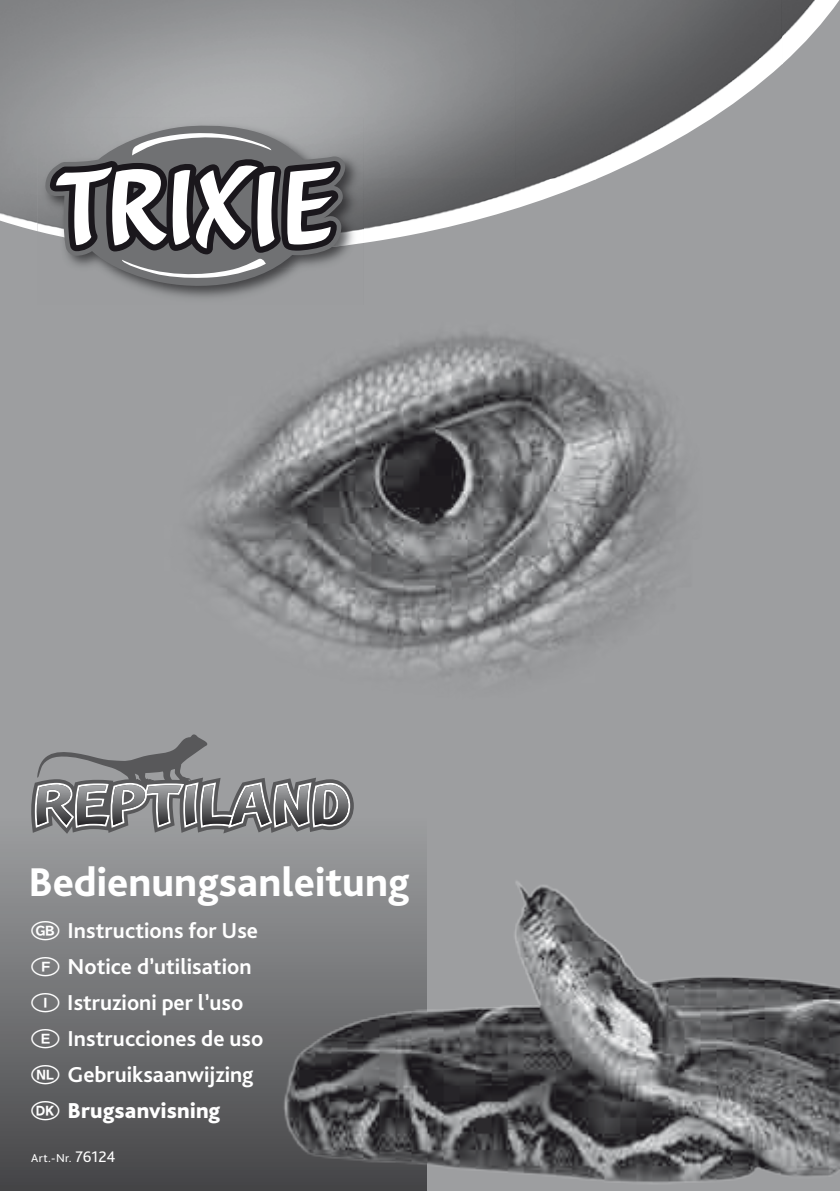
<style>
.page{position:relative;width:840px;height:1191px;background:#fff}
.page>*{position:absolute;margin:0;border:0;box-sizing:border-box;transform-origin:0 0}
.t1{font:800 42px "Bliss Pro";color:#fff}
.t2{font:700 22.6px/36px "Bliss Pro";color:#fff}
.t3{font:800 22.6px "Bliss Pro";letter-spacing:.01em;color:#fff}
.t4{font:12px "Bliss Pro";color:#fff}
.s1{font-size:16px}
</style>
<div class="page">
<div style="left:0;top:0;width:839px;height:1191px;background:#9d9ea0"></div>
<img style="left:0;top:0;width:782px;height:179px">
<img style="left:781px;top:0;width:57px;height:64px">
<img style="left:0;top:179px;width:38px;height:52px">
<img style="left:364px;top:179px;width:232px;height:64px">
<img style="left:38px;top:118px;width:326px;height:135px">
<svg style="left:45px;top:123px;width:300px;height:168px"></svg>
<svg style="left:50px;top:131px;width:290px;height:148px;background:#878689"></svg>
<div style="left:0;top:814px;width:426px;height:377px;background:linear-gradient(to bottom,#9ea0a2,#464648)"></div>
<svg style="left:31px;top:734px;width:322px;height:100px"></svg>
<img style="left:184px;top:300px;width:499px;height:375px">
<img style="left:253px;top:816px;width:586px;height:375px">
<svg style="left:32px;top:920px;width:28px;height:19px"></svg>
<svg style="left:32px;top:956px;width:28px;height:19px"></svg>
<svg style="left:32px;top:992px;width:28px;height:19px"></svg>
<svg style="left:32px;top:1028px;width:28px;height:19px"></svg>
<svg style="left:32px;top:1064px;width:28px;height:19px"></svg>
<svg style="left:32px;top:1100px;width:28px;height:19px"></svg>
<h1 class="t1" style="left:28px;top:856px;width:382px">Bedienungsanleitung</h1>
<p class="t2" style="left:67px;top:911px;width:197px">Instructions for Use<br>Notice d’utilisation<br>Istruzioni per l’uso<br>Instrucciones de uso<br>Gebruiksaanwijzing</p>
<p class="t3" style="left:67px;top:1096px;width:155px">Brugsanvisning</p>
<p class="t4" style="left:31px;top:1150px;width:85px">Art.-Nr. <span class="s1">76124</span></p>
</div>
